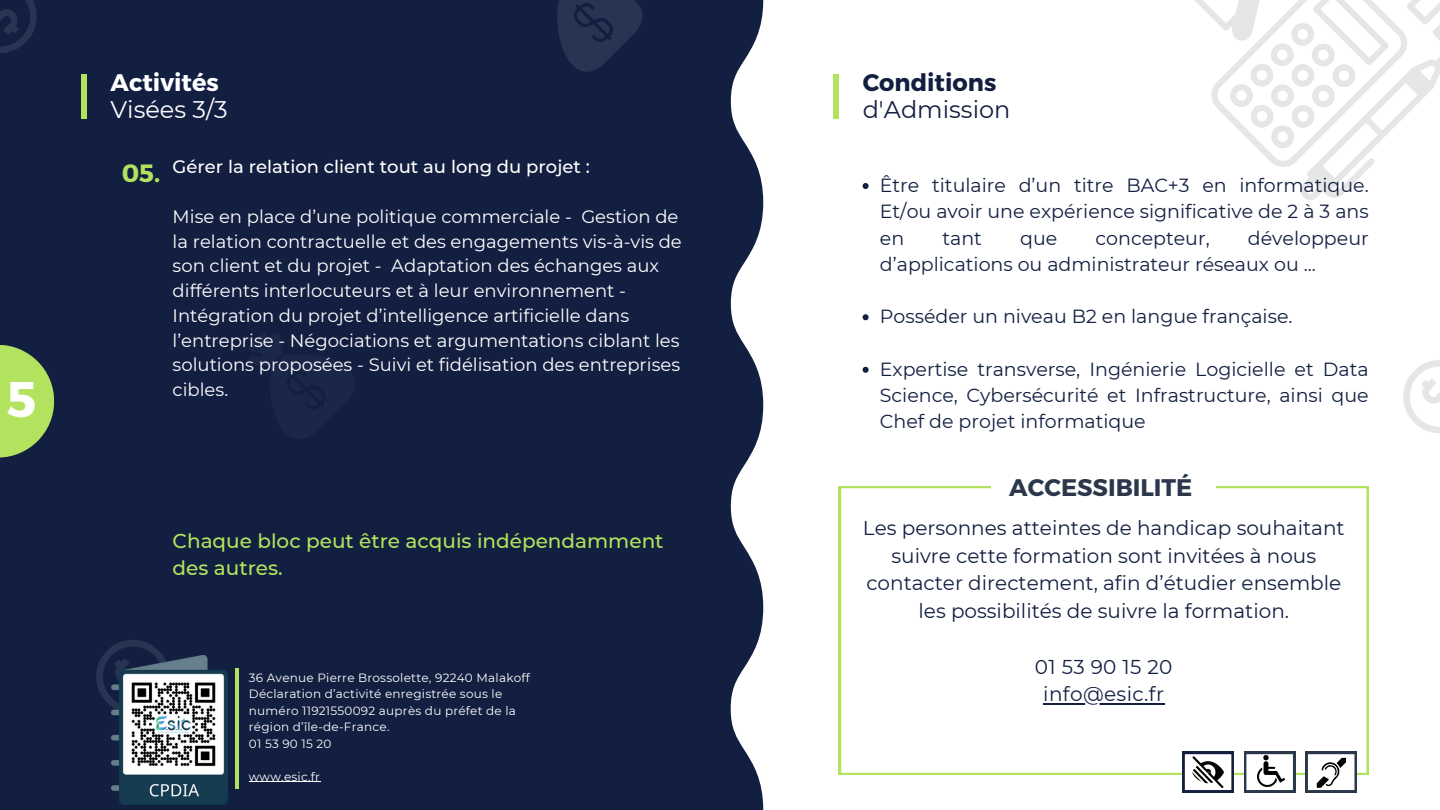
<style>
.page{position:relative;width:1440px;height:810px;background:#fff}
.page>*{position:absolute;margin:0;border:0;box-sizing:border-box;transform-origin:0 0}
.t1{font:700 50px "Montserrat";color:#fff}
.t2{font:700 25px "Montserrat";color:#b3e35e}
.t3{font:700 24px "Montserrat";color:#2b384b}
.t4{font:24px "Montserrat";color:#121f41}
.t5{font:700 24px "Montserrat";color:#121f41}
.t6{font:700 24px "Montserrat";color:#fff}
.t7{font:24px "Montserrat";color:#fff}
.t8{font:20px/27.8px "Montserrat";color:#121f41;text-align:center}
.t9{font:500 20px/27.8px "Montserrat";color:#b3e35e}
.t10{font:20px "Montserrat";letter-spacing:.02em;color:#121f41}
.t11{font:19px/26.2px "Montserrat";color:#121f41;text-align:justify}
.t12{font:18px/24.8px "Montserrat";color:#fff}
.t13{font:500 18px "Montserrat";color:#fff}
.t14{font:12px/16.5px "Montserrat";letter-spacing:.02em;color:#fff}
</style>
<div class="page">
<div style="left:0;top:0;width:763px;height:809px;background:#121f41"></div>
<svg style="left:527px;top:0;width:124px;height:80px;background:#1b2748"></svg>
<svg style="left:81px;top:625px;width:104px;height:103px;background:#152143"></svg>
<svg style="left:240px;top:324px;width:124px;height:124px;background:#152143"></svg>
<div style="left:81px;top:75px;width:6px;height:44px;background:#b3e35e"></div>
<svg style="left:1194px;top:0;width:246px;height:200px"></svg>
<div style="left:833px;top:75px;width:6px;height:44px;background:#b3e35e"></div>
<svg style="left:839px;top:486px;width:529px;height:289px"></svg>
<div style="left:991px;top:456px;width:225px;height:60px;background:#fff"></div>
<svg style="left:1244px;top:752px;width:51px;height:40px"></svg>
<svg style="left:1183px;top:752px;width:51px;height:40px"></svg>
<img style="left:1192px;top:757px;width:32px;height:31px">
<img style="left:1258px;top:756px;width:27px;height:30px">
<svg style="left:1306px;top:752px;width:51px;height:40px"></svg>
<svg style="left:0;top:0;width:52px;height:68px;background:#162344"></svg>
<svg style="left:1403px;top:360px;width:37px;height:74px"></svg>
<svg style="left:863px;top:183px;width:6px;height:6px"></svg>
<svg style="left:863px;top:314px;width:6px;height:6px"></svg>
<svg style="left:863px;top:367px;width:6px;height:6px"></svg>
<hr style="left:1043px;top:703px;width:121px;height:1px;background:#121f41">
<svg style="left:0;top:345px;width:54px;height:113px;background:#8fb757"></svg>
<hr style="left:235px;top:668px;width:4px;height:120px;background:#b3e35e">
<hr style="left:249px;top:781px;width:71px;height:1px;background:#fff">
<img style="left:111px;top:656px;width:116px;height:149px">
<p class="t1" style="left:7px;top:367px;width:31px">5</p>
<h4 class="t6" style="left:111px;top:67px;width:110px">Activités</h4>
<p class="t7" style="left:111px;top:95px;width:119px">Visées 3/3</p>
<h2 class="t2" style="left:122px;top:156px;width:40px">05.</h2>
<p class="t13" style="left:173px;top:156px;width:419px">Gérer la relation client tout au long du projet :</p>
<p class="t12" style="left:173px;top:204px;width:511px">Mise en place d’une politique commerciale - Gestion de la relation contractuelle et des engagements vis-à-vis de son client et du projet - Adaptation des échanges aux différents interlocuteurs et à leur environnement - Intégration du projet d’intelligence artificielle dans l’entreprise - Négociations et argumentations ciblant les solutions proposées - Suivi et fidélisation des entreprises cibles.</p>
<p class="t9" style="left:173px;top:526px;width:492px">Chaque bloc peut être acquis indépendamment des autres.</p>
<h3 class="t14" style="left:249px;top:669px;width:283px">36 Avenue Pierre Brossolette, 92240 Malakoff</h3>
<p class="t14" style="left:249px;top:685px;width:269px">Déclaration d’activité enregistrée sous le numéro 11921550092 auprès du préfet de la région d’île-de-France.</p>
<p class="t14" style="left:249px;top:735px;width:84px">01 53 90 15 20</p>
<p class="t14" style="left:249px;top:768px;width:73px">www.esic.fr</p>
<p class="t5" style="left:863px;top:67px;width:135px">Conditions</p>
<p class="t4" style="left:863px;top:95px;width:149px">d'Admission</p>
<h3 class="t11" style="left:880px;top:172px;width:490px">Être titulaire d’un titre BAC+3 en informatique.<br>Et/ou avoir une expérience significative de 2 à 3 ans en</h3>
<h3 class="t11" style="left:880px;top:225px;width:490px;text-indent:368px">développeur d’applications ou administrateur réseaux ou ...</h3>
<p class="t11" style="left:880px;top:303px;width:414px">Posséder un niveau B2 en langue française.</p>
<p class="t11" style="left:880px;top:356px;width:490px">Expertise transverse, Ingénierie Logicielle et Data Science, Cybersécurité et Infrastructure, ainsi que Chef de projet informatique</p>
<h3 class="t11" style="left:942px;top:225px;width:41px">tant</h3>
<h3 class="t11" style="left:1020px;top:225px;width:39px">que</h3>
<h3 class="t11" style="left:1096px;top:225px;width:116px">concepteur,</h3>
<p class="t3" style="left:1009px;top:472px;width:185px">ACCESSIBILITÉ</p>
<h2 class="t8" style="left:863px;top:514px;width:483px">Les personnes atteintes de handicap souhaitant suivre cette formation sont invitées à nous contacter directement, afin d’étudier ensemble les possibilités de suivre la formation.</h2>
<h4 class="t8" style="left:1035px;top:653px;width:139px">01 53 90 15 20</h4>
<h5 class="t10" style="left:1043px;top:682px;width:122px">info@esic.fr</h5>
</div>
